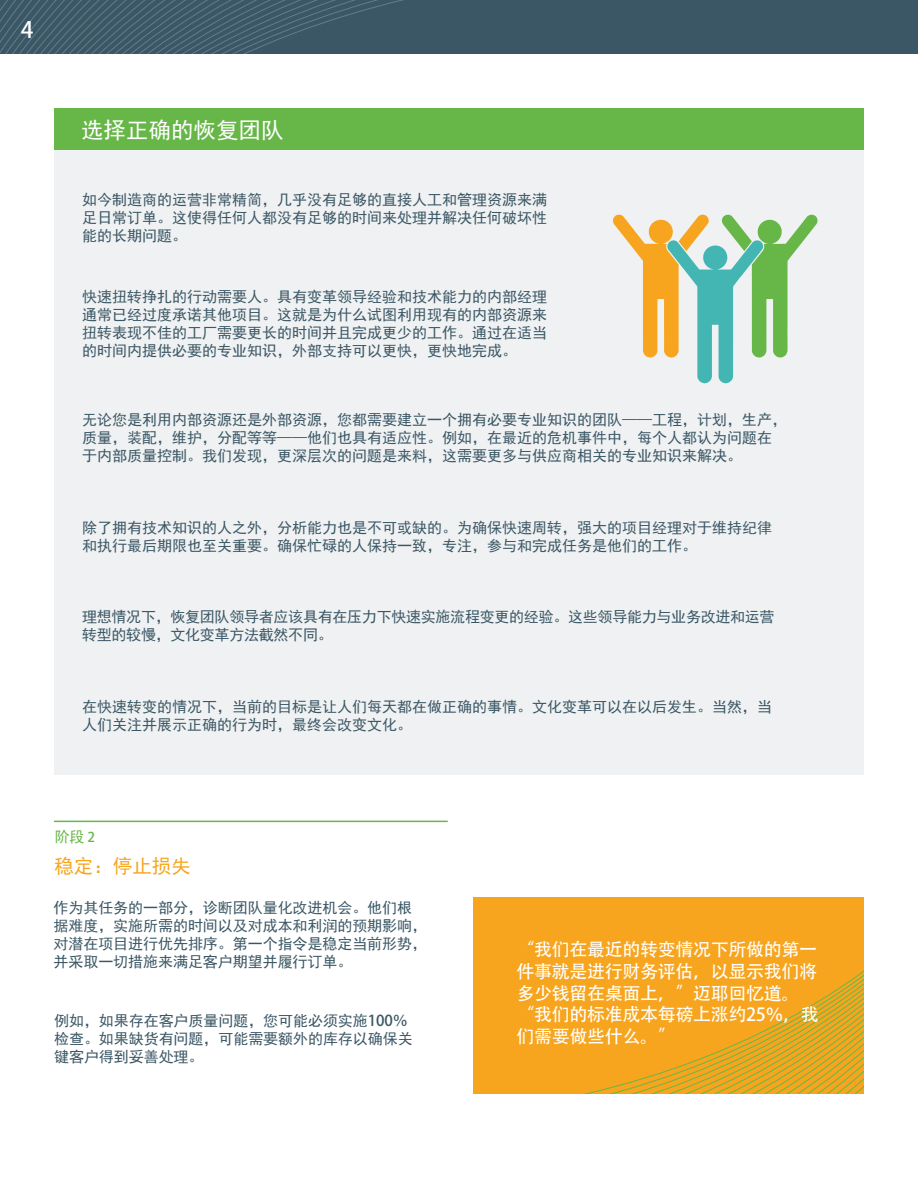
<style>
.page{position:relative;width:918px;height:1188px;background:#fff}
.page>*{position:absolute;margin:0;border:0;box-sizing:border-box;transform-origin:0 0}
.t1{font:22.5px "Sim Hei";color:#fff}
.t2{font:700 22.5px "Montserrat";color:#fff}
.t3{font:19.5px "Sim Hei";color:#f7a51e}
.t4{font:18px/21.6px "Vista Slab OT";letter-spacing:-.02em;color:#fff}
.t5{font:15px/18px "Sim Hei";color:#3b5765}
.t6{font:15px/18px "Sim Hei";letter-spacing:-.02em;color:#3b5765}
.t7{font:15px "Sim Hei";color:#67b748}
.s1{font-family:"Montserrat";font-weight:700;font-size:13.5px}
.s2{font-family:"Montserrat";font-weight:300}
</style>
<div class="page">
<div style="left:0;top:0;width:918px;height:54px;background:#3b5765"></div>
<svg style="left:0;top:0;width:404px;height:54px"></svg>
<hr style="left:54px;top:821px;width:394px;height:1px;background:#67b748">
<svg style="left:474px;top:897px;width:390px;height:197px;background:#f1a51f"></svg>
<div style="left:54px;top:149px;width:810px;height:626px;background:#eff1f2"></div>
<div style="left:54px;top:108px;width:810px;height:41px;background:#67b748"></div>
<svg style="left:612px;top:214px;width:206px;height:170px"></svg>
<p class="t2" style="left:21px;top:16px;width:14px">4</p>
<p class="t1" style="left:81px;top:118px;width:204px">选择正确的恢复团队</p>
<p class="t5" style="left:82px;top:190px;width:467px;text-align:justify">如今制造商的运营非常精简，几乎没有足够的直接人工和管理资源来满足日常订单。这使得任何人都没有足够的时间来处理并解决任何破坏性能的长期问题。</p>
<p class="t5" style="left:82px;top:288px;width:467px;text-align:justify">快速扭转挣扎的行动需要人。具有变革领导经验和技术能力的内部经理通常已经过度承诺其他项目。这就是为什么试图利用现有的内部资源来扭转表现不佳的工厂需要更长的时间并且完成更少的工作。通过在适当的时间内提供必要的专业知识，外部支持可以更快，更快地完成。</p>
<p class="t5" style="left:82px;top:411px;width:707px">无论您是利用内部资源还是外部资源，您都需要建立一个拥有必要专业知识的团队——工程，计划，生产，质量，装配，维护，分配等等——他们也具有适应性。例如，在最近的危机事件中，每个人都认为问题在于内部质量控制。我们发现，更深层次的问题是来料，这需要更多与供应商相关的专业知识来解决。</p>
<p class="t5" style="left:82px;top:519px;width:692px">除了拥有技术知识的人之外，分析能力也是不可或缺的。为确保快速周转，强大的项目经理对于维持纪律和执行最后期限也至关重要。确保忙碌的人保持一致，专注，参与和完成任务是他们的工作。</p>
<p class="t6" style="left:82px;top:608px;width:694px">理想情况下，恢复团队领导者应该具有在压力下快速实施流程变更的经验。这些领导能力与业务改进和运营转型的较慢，文化变革方法截然不同。</p>
<p class="t5" style="left:82px;top:698px;width:692px">在快速转变的情况下，当前的目标是让人们每天都在做正确的事情。文化变革可以在以后发生。当然，当人们关注并展示正确的行为时，最终会改变文化。</p>
<p class="t7" style="left:55px;top:829px;width:42px">阶段 <span class="s1">2</span></p>
<p class="t3" style="left:54px;top:856px;width:138px">稳定：停止损失</p>
<p class="t5" style="left:54px;top:899px;width:375px">作为其任务的一部分，诊断团队量化改进机会。他们根据难度，实施所需的时间以及对成本和利润的预期影响，对潜在项目进行优先排序。第一个指令是稳定当前形势，并采取一切措施来满足客户期望并履行订单。</p>
<p class="t5" style="left:54px;top:1012px;width:360px">例如，如果存在客户质量问题，您可能必须实施<span class="s2">100％</span>检查。如果缺货有问题，可能需要额外的库存以确保关键客户得到妥善处理。</p>
<p class="t4" style="left:517px;top:939px;width:304px">“我们在最近的转变情况下所做的第一件事就是进行财务评估，以显示我们将多少钱留在桌面上，”迈耶回忆道。“我们的标准成本每磅上涨约25％，我们需要做些什么。”</p>
</div>
